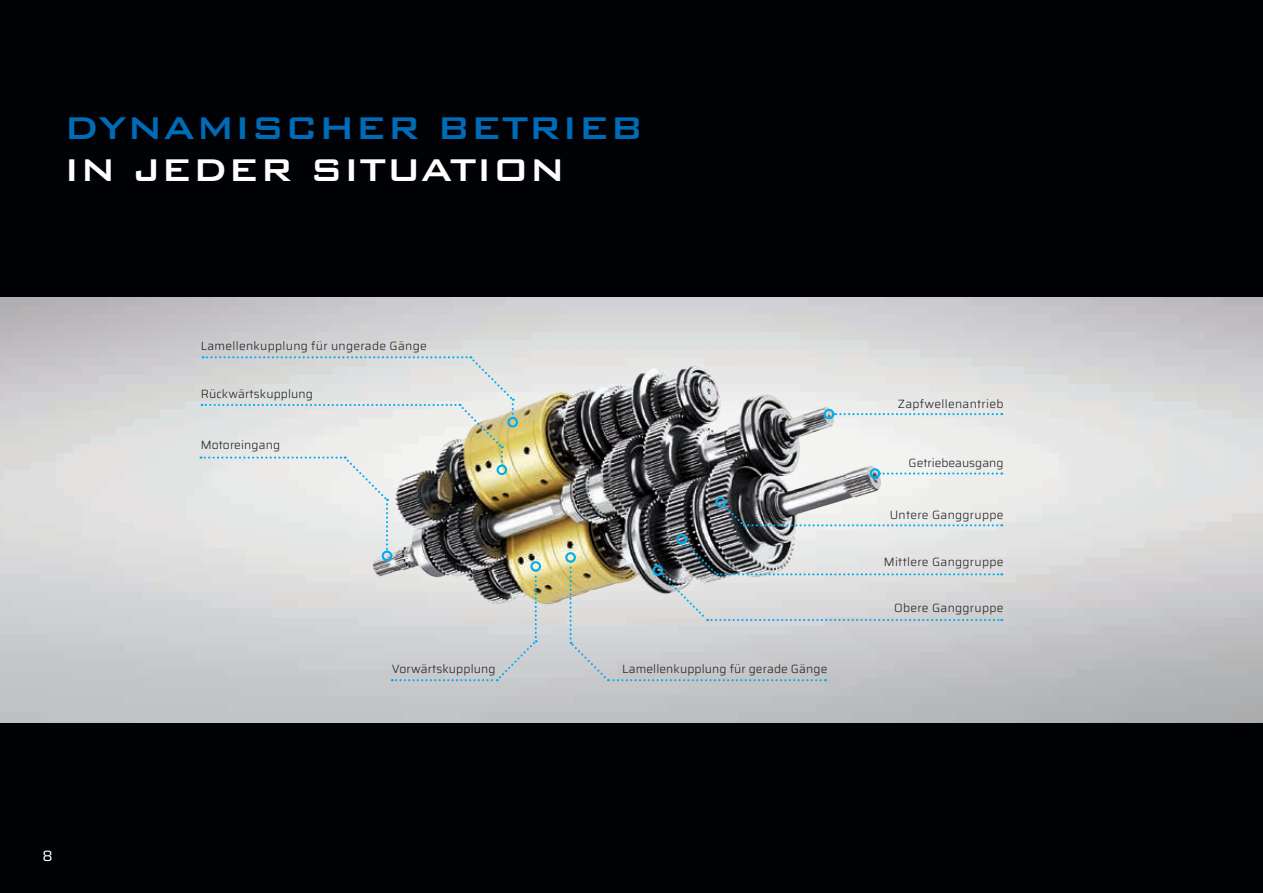
<style>
.page{position:relative;width:1263px;height:893px;background:#010205}
.page>*{position:absolute;margin:0;border:0;box-sizing:border-box;transform-origin:0 0}
.t1{font:500 42px "Bank Gothic BT";color:#006bb6}
.t2{font:500 42px "Bank Gothic BT";color:#fff}
.t3{font:15px "Saira";color:#fff}
.t4{font:300 12px "Saira";letter-spacing:.02em;color:#231f20}
.t5{font:300 12px "Saira";color:#231f20}
</style>
<div class="page">
<img style="left:0;top:298px;width:1263px;height:425px">
<img style="left:372px;top:362px;width:316px;height:243px">
<svg style="left:392px;top:570px;width:145px;height:111px;background:#c7c9c9"></svg>
<div style="left:530px;top:561px;width:11px;height:11px;border:2px solid #00aeef;border-radius:50%"></div>
<div style="left:565px;top:552px;width:11px;height:11px;border:2px solid #00aeef;border-radius:50%"></div>
<svg style="left:834px;top:413px;width:168px;height:2px"></svg>
<div style="left:824px;top:409px;width:10px;height:10px;border:2px solid #00aeef;border-radius:50%"></div>
<svg style="left:880px;top:472px;width:122px;height:3px"></svg>
<div style="left:870px;top:468px;width:10px;height:11px;border:2px solid #00aeef;border-radius:50%"></div>
<div style="left:507px;top:417px;width:11px;height:10px;border:2px solid #00aeef;border-radius:50%"></div>
<svg style="left:201px;top:356px;width:313px;height:197px;background:#cdcfcb"></svg>
<div style="left:382px;top:550px;width:10px;height:11px;border:2px solid #00aeef;border-radius:50%"></div>
<svg style="left:569px;top:541px;width:433px;height:140px;background:#c4c6c6"></svg>
<div style="left:676px;top:534px;width:11px;height:11px;border:2px solid #00aeef;border-radius:50%"></div>
<svg style="left:723px;top:504px;width:279px;height:23px;background:#bac1c3"></svg>
<div style="left:715px;top:497px;width:11px;height:10px;border:2px solid #00aeef;border-radius:50%"></div>
<h1 class="t1" style="left:64px;top:105px;width:581px">DYNAMISCHER BETRIEB</h1>
<h1 class="t2" style="left:64px;top:147px;width:503px">IN JEDER SITUATION</h1>
<p class="t4" style="left:201px;top:336px;width:228px">Lamellenkupplung für ungerade Gänge</p>
<p class="t4" style="left:201px;top:385px;width:114px">Rückwärtskupplung</p>
<p class="t4" style="left:201px;top:436px;width:81px">Motoreingang</p>
<p class="t4" style="left:392px;top:660px;width:105px">Vorwärtskupplung</p>
<p class="t4" style="left:622px;top:660px;width:207px">Lamellenkupplung für gerade Gänge</p>
<p class="t4" style="left:898px;top:395px;width:107px">Zapfwellenantrieb</p>
<p class="t5" style="left:908px;top:453px;width:97px">Getriebeausgang</p>
<p class="t4" style="left:890px;top:506px;width:115px">Untere Ganggruppe</p>
<p class="t4" style="left:884px;top:552px;width:121px">Mittlere Ganggruppe</p>
<p class="t4" style="left:894px;top:599px;width:111px">Obere Ganggruppe</p>
<p class="t3" style="left:43px;top:844px;width:12px">8</p>
</div>
